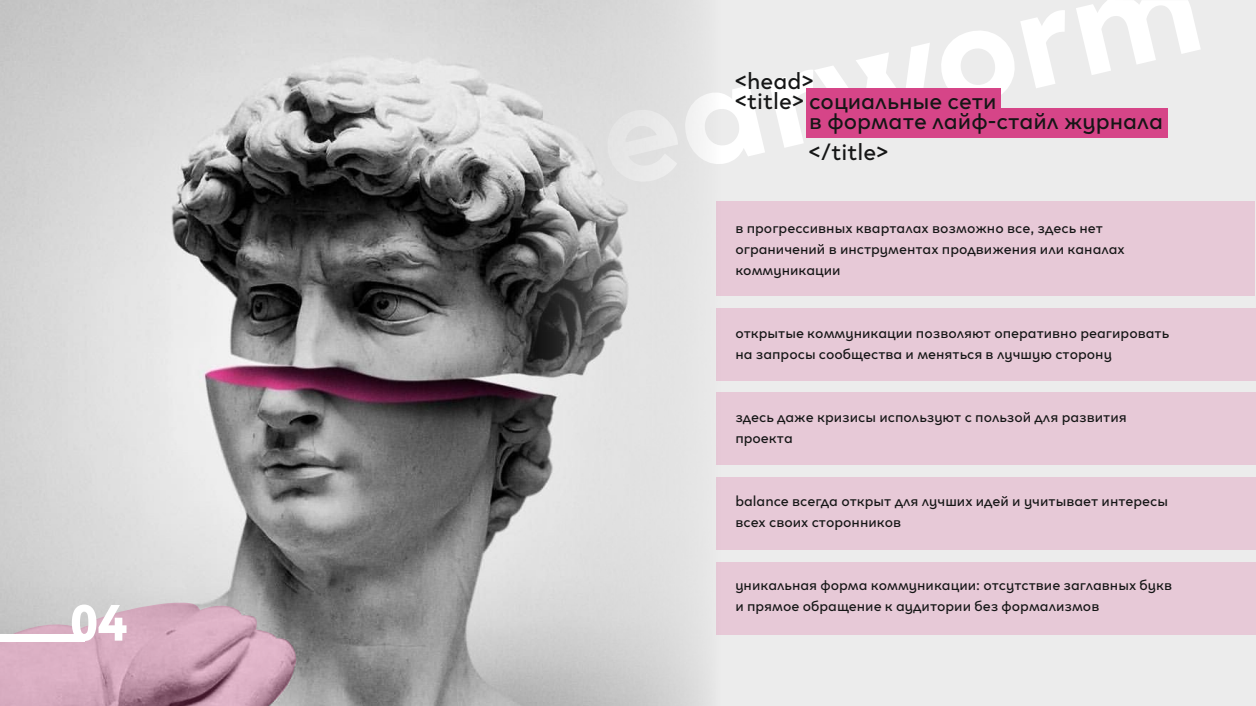
<style>
.page{position:relative;width:1256px;height:706px;background:#fff}
.page>*{position:absolute;margin:0;border:0;box-sizing:border-box;transform-origin:0 0}
.t1{font:800 50.85px "Circe";color:#fff}
.t2{font:24px "TRY Clother";color:#151616}
.t3{font:15px/21px "TRY Clother";color:#151616}
</style>
<div class="page">
<div style="left:0;top:0;width:1255px;height:706px;background:#ececec"></div>
<svg style="left:771px;top:0;width:429px;height:148px"></svg>
<div style="left:806px;top:88px;width:194px;height:30px;background:#d64588"></div>
<div style="left:806px;top:108px;width:361px;height:30px;background:#d64588"></div>
<img style="left:0;top:0;width:771px;height:706px">
<div style="left:716px;top:202px;width:538px;height:94px;background:#e7c9d7"></div>
<div style="left:716px;top:308px;width:539px;height:72px;background:#e7c9d7"></div>
<div style="left:716px;top:392px;width:539px;height:73px;background:#e7c9d7"></div>
<div style="left:716px;top:477px;width:539px;height:72px;background:#e7c9d7"></div>
<div style="left:716px;top:562px;width:539px;height:72px;background:#e7c9d7"></div>
<svg style="left:0;top:601px;width:300px;height:105px"></svg>
<div style="left:0;top:634px;width:85px;height:7px;background:#fff"></div>
<h1 class="t1" style="left:70px;top:588px;width:59px">04</h1>
<h2 class="t2" style="left:735px;top:70px;width:80px">&lt;head&gt;</h2>
<h2 class="t2" style="left:735px;top:90px;width:263px">&lt;title&gt; социальные сети</h2>
<h2 class="t2" style="left:809px;top:110px;width:355px">в формате лайф-стайл журнала</h2>
<h2 class="t2" style="left:808px;top:141px;width:81px">&lt;/title&gt;</h2>
<p class="t3" style="left:735px;top:218px;width:391px">в прогрессивных кварталах возможно все, здесь нет ограничений в инструментах продвижения или каналах коммуникации</p>
<p class="t3" style="left:735px;top:323px;width:435px">открытые коммуникации позволяют оперативно реагировать на запросы сообщества и меняться в лучшую сторону</p>
<p class="t3" style="left:735px;top:407px;width:393px">здесь даже кризисы используют с пользой для развития проекта</p>
<p class="t3" style="left:735px;top:491px;width:434px">balance всегда открыт для лучших идей и учитывает интересы всех своих сторонников</p>
<p class="t3" style="left:735px;top:575px;width:438px">уникальная форма коммуникации: отсутствие заглавных букв и прямое обращение к аудитории без формализмов</p>
</div>
